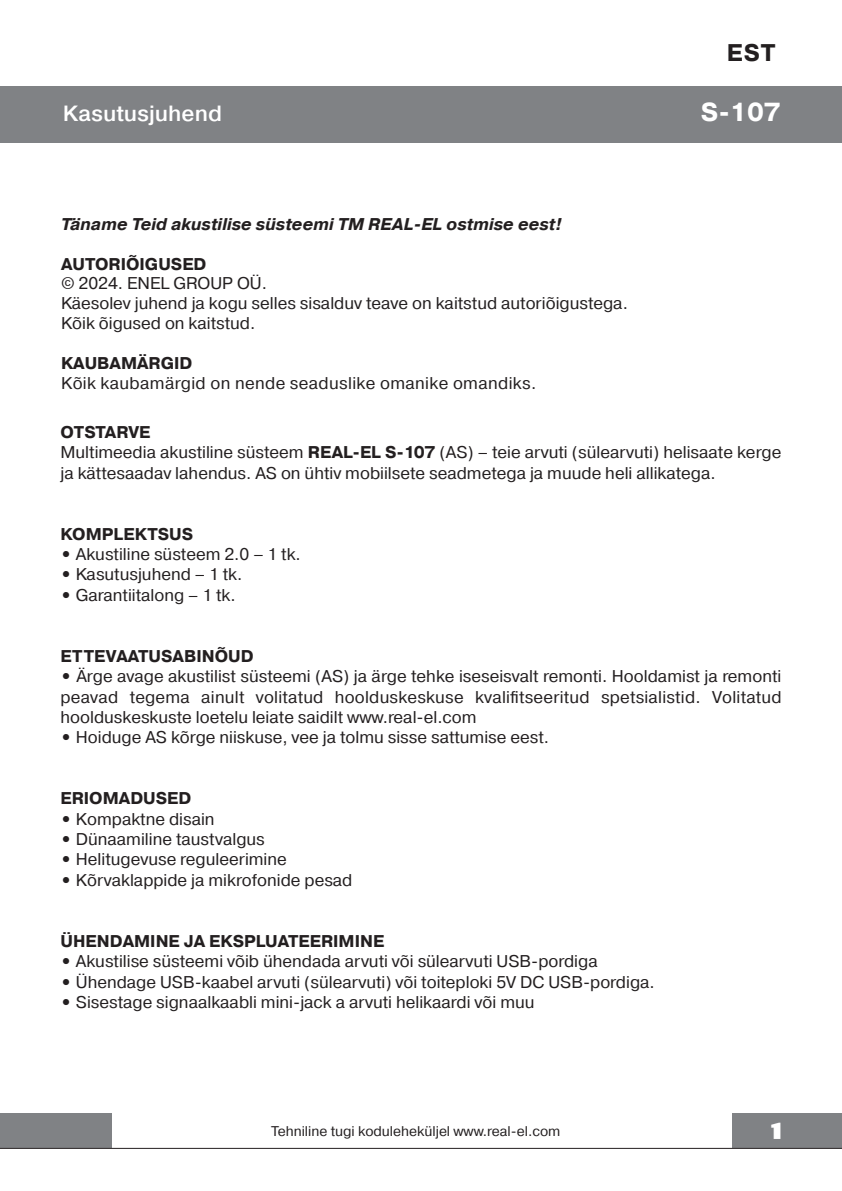
<style>
.page{position:relative;width:842px;height:1191px;background:#fff}
.page>*{position:absolute;margin:0;border:0;box-sizing:border-box;transform-origin:0 0}
.t1{font:700 26px "Pragmatica";color:#fff}
.t2{font:700 24px "Pragmatica";color:#231f20}
.t3{font:700 23.2px "Enter Sansman";color:#fff;scale:1.19 1}
.t4{font:500 22px "Pragmatica";color:#fff}
.t5{font:17px/20.4px "Pragmatica";color:#231f20}
.t6{font:700 17px "Pragmatica";color:#231f20}
.t7{font:italic 700 17px "Pragmatica";letter-spacing:.005em;color:#231f20}
.t8{font:17px "Pragmatica";letter-spacing:.02em;color:#231f20}
.t9{font:14px "Pragmatica";color:#231f20}
.s1{font-weight:700}
</style>
<div class="page">
<div style="left:732px;top:1113px;width:110px;height:35px;background:#808285"></div>
<div style="left:0;top:1113px;width:111px;height:35px;background:#808285"></div>
<div style="left:0;top:86px;width:842px;height:57px;background:#808285"></div>
<hr style="left:0;top:1148px;width:842px;height:1px;background:#231f20">
<h2 class="t2" style="left:727px;top:37px;width:50px">EST</h2>
<p class="t4" style="left:63px;top:99px;width:161px">Kasutusjuhend</p>
<h1 class="t1" style="left:701px;top:95px;width:81px">S-107</h1>
<p class="t7" style="left:61px;top:213px;width:502px">Täname Teid akustilise süsteemi TM REAL-EL ostmise eest!</p>
<p class="t6" style="left:61px;top:253px;width:147px">AUTORIÕIGUSED</p>
<p class="t5" style="left:61px;top:274px;width:568px;line-height:19.8px">© 2024. ENEL GROUP OÜ.<br>Käesolev juhend ja kogu selles sisalduv teave on kaitstud autoriõigustega.<br>Kõik õigused on kaitstud.</p>
<p class="t6" style="left:61px;top:352px;width:133px">KAUBAMÄRGID</p>
<p class="t8" style="left:61px;top:372px;width:477px">Kõik kaubamärgid on nende seaduslike omanike omandiks.</p>
<p class="t5" style="left:60px;top:422px;width:722px"><span class="s1">OTSTARVE<br></span>Multimeedia akustiline süsteem <span class="s1">REAL-EL S-107</span> (AS) – teie arvuti (sülearvuti) helisaate kerge ja kättesaadav lahendus. AS on ühtiv mobiilsete seadmetega ja muude heli allikatega.</p>
<p class="t6" style="left:60px;top:523px;width:134px">KOMPLEKTSUS</p>
<p class="t5" style="left:60px;top:544px;width:242px"><span class="s1">•</span> Akustiline süsteem 2.0 – 1 tk.</p>
<p class="t5" style="left:60px;top:565px;width:183px"><span class="s1">•</span> Kasutusjuhend – 1 tk.</p>
<p class="t5" style="left:60px;top:585px;width:177px"><span class="s1">•</span> Garantiitalong – 1 tk.</p>
<p class="t6" style="left:60px;top:645px;width:195px">ETTEVAATUSABINÕUD</p>
<p class="t5" style="left:60px;top:666px;width:723px;text-align:justify"><span class="s1">•</span> Ärge avage akustilist süsteemi (AS) ja ärge tehke iseseisvalt remonti. Hooldamist ja remonti peavad tegema ainult volitatud hoolduskeskuse kvalifitseeritud spetsialistid. Volitatud hoolduskeskuste loetelu leiate saidilt www.real-el.com</p>
<p class="t5" style="left:60px;top:727px;width:490px"><span class="s1">•</span> Hoiduge AS kõrge niiskuse, vee ja tolmu sisse sattumise eest.</p>
<p class="t6" style="left:60px;top:787px;width:132px">ERIOMADUSED</p>
<p class="t5" style="left:60px;top:809px;width:156px"><span class="s1">•</span> Kompaktne disain</p>
<p class="t5" style="left:60px;top:829px;width:206px"><span class="s1">•</span> Dünaamiline taustvalgus</p>
<p class="t5" style="left:60px;top:849px;width:228px"><span class="s1">•</span> Helitugevuse reguleerimine</p>
<p class="t5" style="left:60px;top:870px;width:293px"><span class="s1">•</span> Kõrvaklappide ja mikrofonide pesad</p>
<p class="t6" style="left:60px;top:930px;width:325px">ÜHENDAMINE JA EKSPLUATEERIMINE</p>
<p class="t5" style="left:60px;top:951px;width:539px"><span class="s1">•</span> Akustilise süsteemi võib ühendada arvuti või sülearvuti USB-pordiga</p>
<p class="t5" style="left:60px;top:972px;width:596px"><span class="s1">•</span> Ühendage USB-kaabel arvuti (sülearvuti) või toiteploki 5V DC USB-pordiga.</p>
<p class="t5" style="left:60px;top:992px;width:476px"><span class="s1">•</span> Sisestage signaalkaabli mini-jack a arvuti helikaardi või muu</p>
<p class="t9" style="left:271px;top:1122px;width:291px">Tehniline tugi koduleheküljel www.real-el.com</p>
<h3 class="t3" style="left:766px;top:1118px;width:14px">1</h3>
</div>
